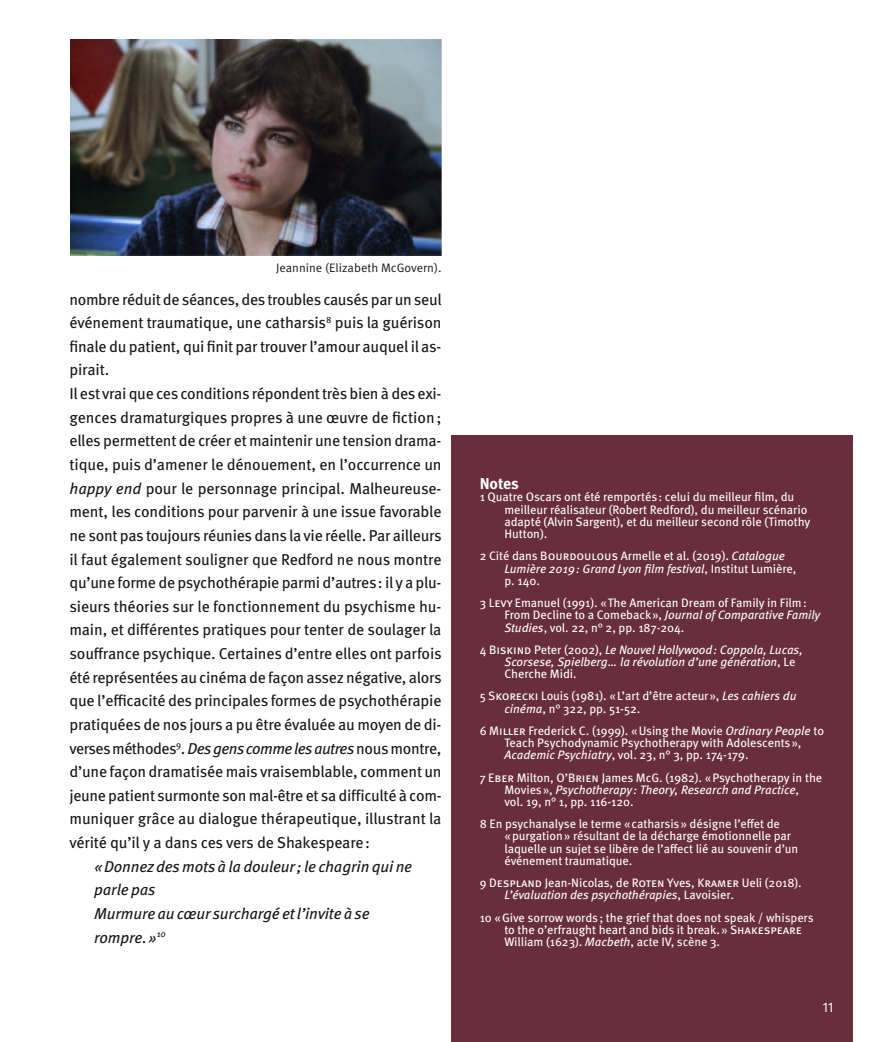
<style>
.page{position:relative;width:893px;height:1042px;background:#fff}
.page>*{position:absolute;margin:0;border:0;box-sizing:border-box;transform-origin:0 0}
.t1{font:15.75px/23.6px "Meta Pro";letter-spacing:-.015em;color:#181715}
.t2{font:italic 15.75px/23.6px "Meta Pro";letter-spacing:-.01em;color:#181715}
.t3{font:700 15.75px "Meta Pro";letter-spacing:-.01em;color:#fff}
.t4{font:14px "Meta Pro Norm";color:#fff}
.t5{font:12.25px/12.2px "Meta Pro";letter-spacing:-.005em;color:#fff}
.t6{font:italic 12.25px/12.2px "Meta Pro";letter-spacing:-.005em;color:#fff}
.t7{font:12.25px "Meta Pro Norm";color:#181715}
.s1{font-style:italic}
.s2{font-style:normal}
</style>
<div class="page">
<div style="left:451px;top:435px;width:402px;height:607px;background:#692e3d"></div>
<img style="left:71px;top:40px;width:370px;height:215px">
<p class="t7" style="left:276px;top:263px;width:167px">Jeannine (Elizabeth McGovern).</p>
<p class="t1" style="left:69px;top:289px;width:374px">nombre réduit de séances, des troubles causés par un seul événement traumatique, une catharsis<sup>8</sup> puis la guérison finale du patient, qui finit par trouver l’amour auquel il as&shy;pirait.<br>Il est vrai que ces conditions répondent très bien à des exi&shy;gences dramaturgiques propres à une œuvre de fiction; elles permettent de créer et maintenir une tension drama&shy;tique, puis d’amener le dénouement, en l’occurrence un <span class="s1">happy end</span> pour le personnage principal. Malheureuse&shy;ment, les conditions pour parvenir à une issue favorable ne sont pas toujours réunies dans la vie réelle. Par ailleurs il faut également souligner que Redford ne nous montre qu’une forme de psychothérapie parmi d’autres: il y a plu&shy;sieurs théories sur le fonctionnement du psychisme hu&shy;main, et différentes pratiques pour tenter de soulager la souffrance psychique. Certaines d’entre elles ont parfois été représentées au cinéma de façon assez négative, alors que l’efficacité des principales formes de psychothérapie pratiquées de nos jours a pu être évaluée au moyen de di&shy;verses méthodes<sup>9</sup>. <span class="s1">Des gens comme les autres</span> nous montre, d’une façon dramatisée mais vraisemblable, comment un jeune patient surmonte son mal-être et sa difficulté à com&shy;muniquer grâce au dialogue thérapeutique, illustrant la vérité qu’il y a dans ces vers de Shakespeare:</p>
<p class="t2" style="left:94px;top:856px;width:319px">«Donnez des mots à la douleur; le chagrin qui ne parle pas<br>Murmure au cœur surchargé et l’invite à se rompre.»<sup>10</sup></p>
<p class="t3" style="left:480px;top:477px;width:41px">Notes</p>
<p class="t5" style="left:504px;top:492px;width:308px;text-indent:-25px">1 Quatre Oscars ont été remportés: celui du meilleur film, du meilleur réalisateur (Robert Redford), du meilleur scénario adapté (Alvin Sargent), et du meilleur second rôle (Timothy Hutton).</p>
<p class="t5" style="left:504px;top:551px;width:294px;text-indent:-25px">2 Cité dans Bourdoulous Armelle et al. (2019). <span class="s1">Catalogue<br>Lumière 2019: Grand Lyon film festival</span>, Institut Lumière, p. 140.</p>
<p class="t5" style="left:504px;top:598px;width:317px;text-indent:-25px">3 Levy Emanuel (1991). «The American Dream of Family in Film:<br>From Decline to a Comeback», <span class="s1">Journal of Comparative Family<br>Studies</span>, vol. 22, n° 2, pp. 187-204.</p>
<p class="t6" style="left:504px;top:644px;width:300px;text-indent:-25px"><span class="s2">4 Biskind Peter (2002),</span> Le Nouvel Hollywood: Coppola, Lucas,<br>Scorsese, Spielberg… la révolution d’une génération<span class="s2">, Le<br>Cherche Midi.</span></p>
<p class="t5" style="left:504px;top:691px;width:293px;text-indent:-25px">5 Skorecki Louis (1981). «L’art d’être acteur», <span class="s1">Les cahiers du cinéma</span>, n° 322, pp. 51-52.</p>
<p class="t5" style="left:504px;top:725px;width:321px;text-indent:-25px">6 Miller Frederick C. (1999). «Using the Movie <span class="s1">Ordinary People</span> to<br>Teach Psychodynamic Psychotherapy with Adolescents»,<br><span class="s1">Academic Psychiatry</span>, vol. 23, n° 3, pp. 174-179.</p>
<p class="t5" style="left:504px;top:772px;width:319px;text-indent:-25px">7 Eber Milton, O’Brien James McG. (1982). «Psychotherapy in the<br>Movies», <span class="s1">Psychotherapy: Theory, Research and Practice</span>,<br>vol. 19, n° 1, pp. 116-120.</p>
<p class="t5" style="left:504px;top:819px;width:295px;text-indent:-25px">8 En psychanalyse le terme «catharsis» désigne l’effet de «purgation» résultant de la décharge émotionnelle par laquelle un sujet se libère de l’affect lié au souvenir d’un événement traumatique.</p>
<p class="t5" style="left:504px;top:878px;width:299px;text-indent:-25px">9 Despland Jean-Nicolas, de Roten Yves, Kramer Ueli (2018).<br><span class="s1">L’évaluation des psychothérapies</span>, Lavoisier.</p>
<p class="t5" style="left:504px;top:912px;width:311px;text-indent:-25px">10 «Give sorrow words; the grief that does not speak / whispers to the o’erfraught heart and bids it break.» Shakespeare<br>William (1623). <span class="s1">Macbeth</span>, acte IV, scène 3.</p>
<p class="t4" style="left:822px;top:1001px;width:13px">11</p>
</div>
